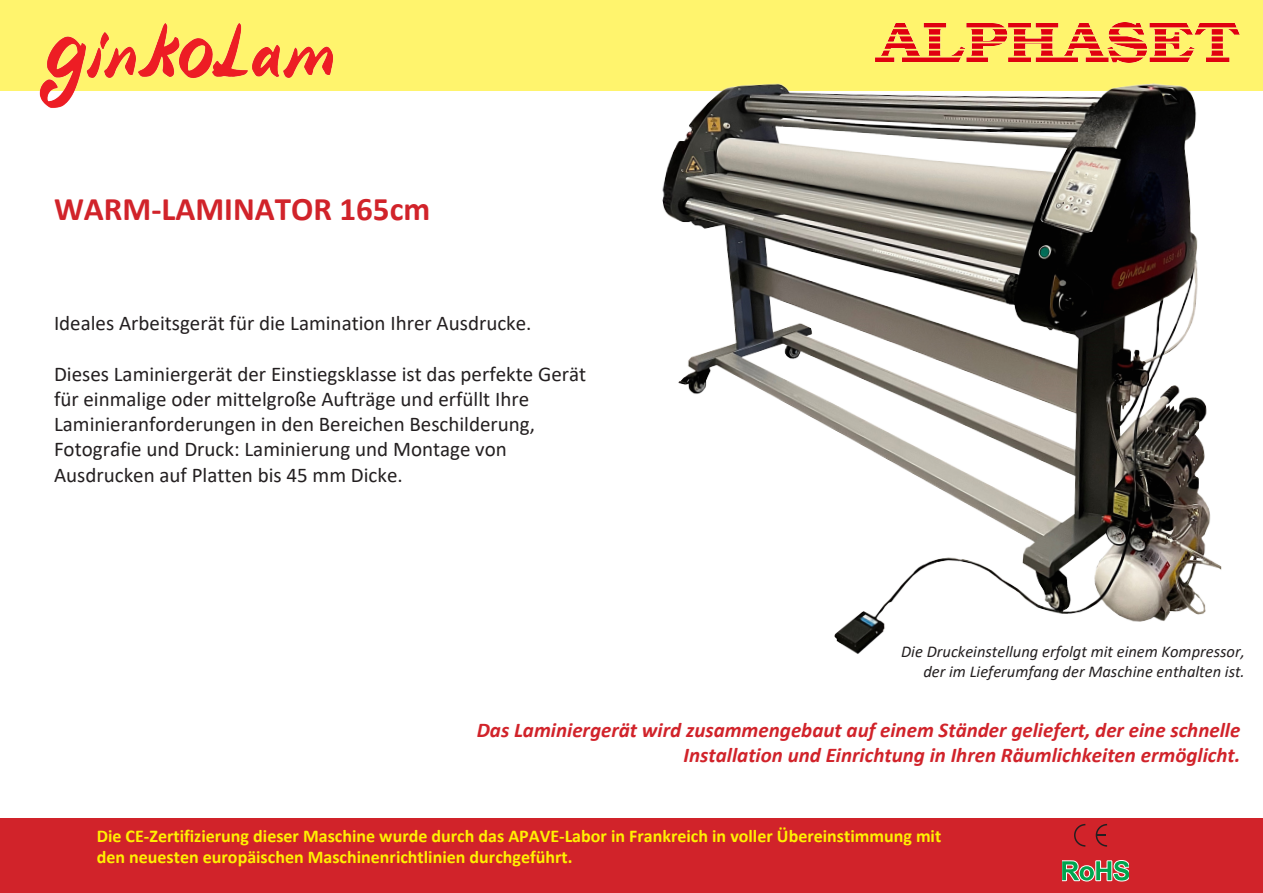
<style>
.page{position:relative;width:1263px;height:893px;background:#fff}
.page>*{position:absolute;margin:0;border:0;box-sizing:border-box;transform-origin:0 0}
.style_accroche{font:700 33px "Calibri";color:#d1232a}
.style_accroche-2{font:21px/25.2px "Calibri";color:#231f20}
.titre_option{font:italic 700 21px/25.2px "Calibri";color:#d1232a;text-align:right}
.style_accroche-3{font:700 18px/21px "Calibri";color:#fff101}
.t1{font:italic 16.5px/19.8px "Calibri";color:#231f20;text-align:right}
</style>
<div class="page">
<div style="left:0;top:819px;width:1263px;height:74px;background:#d1232a"></div>
<div style="left:0;top:0;width:1263px;height:90px;background:#fff46d"></div>
<img style="left:635px;top:57px;width:605px;height:597px">
<img style="left:34px;top:23px;width:309px;height:85px">
<svg style="left:1074px;top:823px;width:12px;height:24px"></svg>
<svg style="left:1095px;top:823px;width:13px;height:24px"></svg>
<svg style="left:1063px;top:860px;width:66px;height:22px"></svg>
<img style="left:876px;top:22px;width:363px;height:40px">
<p class="style_accroche" style="left:54px;top:185px;width:378px">WARM-LAMINATOR 165cm</p>
<p class="style_accroche-2" style="left:54px;top:310px;width:479px">Ideales Arbeitsgerät für die Lamination Ihrer Ausdrucke.</p>
<p class="style_accroche-2" style="left:54px;top:361px;width:534px">Dieses Laminiergerät der Einstiegsklasse ist das perfekte Gerät für einmalige oder mittelgroße Aufträge und erfüllt Ihre Laminieranforderungen in den Bereichen Beschilderung, Fotografie und Druck: Laminierung und Montage von Ausdrucken auf Platten bis 45 mm Dicke.</p>
<p class="t1" style="left:901px;top:641px;width:345px">Die Druckeinstellung erfolgt mit einem Kompressor, der im Lieferumfang der Maschine enthalten ist.</p>
<p class="titre_option" style="left:477px;top:716px;width:765px">Das Laminiergerät wird zusammengebaut auf einem Ständer geliefert, der eine schnelle<br>Installation und Einrichtung in Ihren Räumlichkeiten ermöglicht.</p>
<p class="style_accroche-3" style="left:97px;top:826px;width:846px">Die CE-Zertifizierung dieser Maschine wurde durch das APAVE-Labor in Frankreich in voller Übereinstimmung mit den neuesten europäischen Maschinenrichtlinien durchgeführt.</p>
</div>
